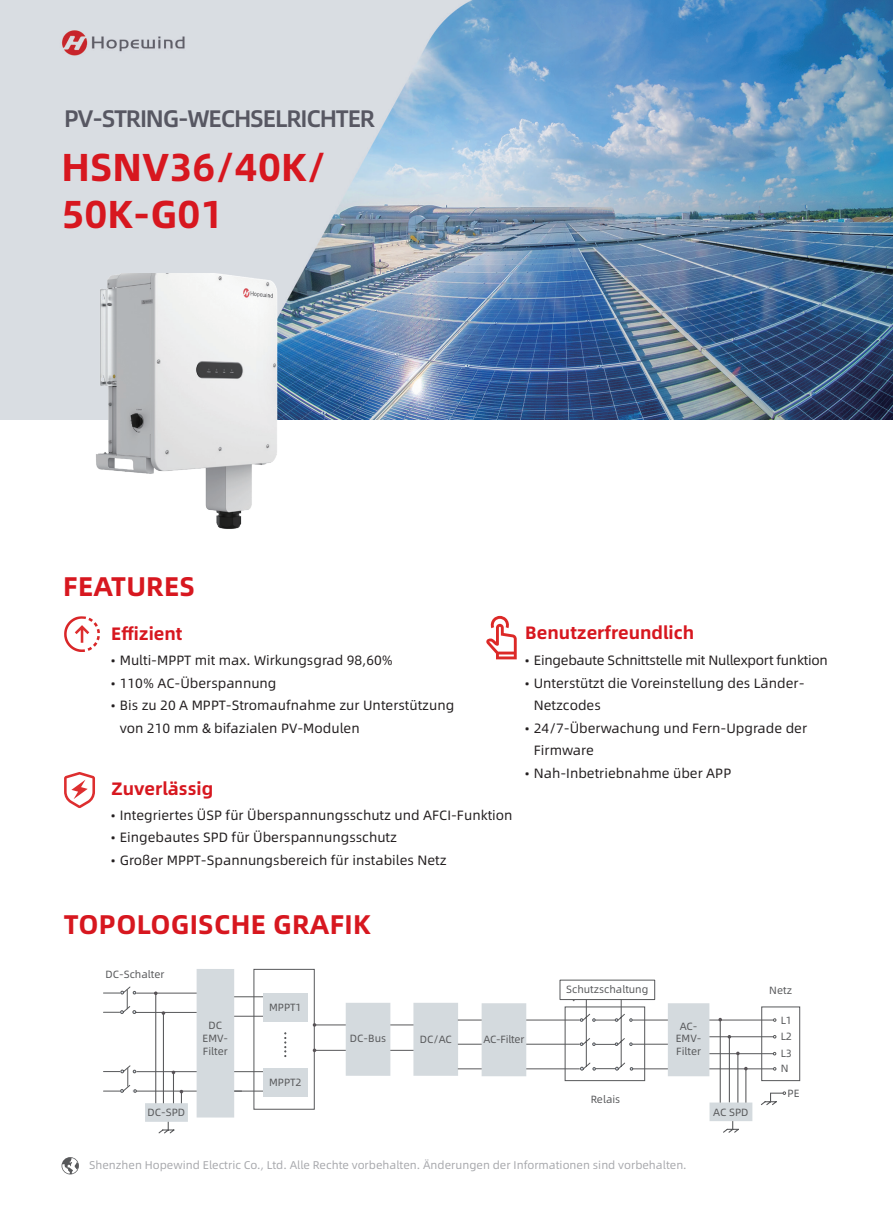
<style>
.page{position:relative;width:893px;height:1212px;background:#fff}
.page>*{position:absolute;margin:0;border:0;box-sizing:border-box;transform-origin:0 0}
.t1{font:700 39px/46.8px "Alibaba Sans";color:#d7171f}
.t2{font:700 27px "Alibaba Sans";letter-spacing:.01em;color:#d7171f}
.t3{font:500 24px "Alibaba Sans";letter-spacing:-.05em;color:#575762}
.t4{font:700 18px "Alibaba Sans";color:#d7171f}
.t5{font:13.5px/22.5px "Alibaba Sans";color:#231f20}
.t6{font:13.5px "Alibaba Sans";letter-spacing:-.02em;color:#231f20}
.t7{font:11.25px "Alibaba Sans";color:#a8a9ad}
.t8{font:10.5px/12.6px "Alibaba Sans";color:#57585a;text-align:center}
.t9{font:10.5px "Alibaba Sans";letter-spacing:-.02em;color:#57585a}
</style>
<div class="page">
<svg style="left:62px;top:1157px;width:17px;height:17px"></svg>
<img style="left:0;top:0;width:892px;height:420px">
<hr style="left:135px;top:1091px;width:107px;height:1px;background:#57585a">
<div style="left:253px;top:969px;width:62px;height:140px;border:1px solid #57585a"></div>
<hr style="left:315px;top:1024px;width:125px;height:1px;background:#57585a">
<hr style="left:315px;top:1050px;width:125px;height:1px;background:#57585a">
<div style="left:413px;top:1003px;width:45px;height:73px;background:#d4dade"></div>
<hr style="left:458px;top:1019px;width:122px;height:1px;background:#57585a">
<hr style="left:458px;top:1044px;width:122px;height:1px;background:#57585a">
<hr style="left:458px;top:1068px;width:122px;height:1px;background:#57585a">
<div style="left:482px;top:1003px;width:44px;height:73px;background:#d4dade"></div>
<hr style="left:632px;top:1019px;width:141px;height:1px;background:#57585a">
<hr style="left:632px;top:1044px;width:71px;height:1px;background:#57585a">
<hr style="left:632px;top:1068px;width:141px;height:1px;background:#57585a">
<div style="left:668px;top:1003px;width:41px;height:73px;background:#d4dade"></div>
<div style="left:565px;top:1006px;width:80px;height:75px;border:1px solid #57585a"></div>
<svg style="left:572px;top:999px;width:61px;height:72px"></svg>
<div style="left:761px;top:1006px;width:39px;height:75px;border:1px solid #57585a"></div>
<hr style="left:720px;top:1019px;width:1px;height:87px;background:#57585a">
<hr style="left:729px;top:1037px;width:1px;height:65px;background:#57585a">
<hr style="left:745px;top:1068px;width:1px;height:38px;background:#57585a">
<svg style="left:723px;top:1121px;width:16px;height:12px"></svg>
<svg style="left:761px;top:1091px;width:25px;height:14px"></svg>
<svg style="left:773px;top:1018px;width:3px;height:4px"></svg>
<hr style="left:234px;top:996px;width:34px;height:1px;background:#57585a">
<hr style="left:234px;top:1016px;width:34px;height:1px;background:#57585a">
<hr style="left:234px;top:1071px;width:35px;height:1px;background:#57585a">
<hr style="left:234px;top:1091px;width:35px;height:1px;background:#57585a">
<hr style="left:136px;top:1071px;width:61px;height:1px;background:#57585a">
<hr style="left:136px;top:993px;width:61px;height:1px;background:#57585a">
<hr style="left:136px;top:1012px;width:61px;height:1px;background:#57585a">
<svg style="left:103px;top:986px;width:33px;height:28px"></svg>
<div style="left:197px;top:969px;width:37px;height:148px;background:#d4dade"></div>
<hr style="left:155px;top:993px;width:1px;height:113px;background:#57585a">
<hr style="left:163px;top:1013px;width:1px;height:93px;background:#57585a">
<hr style="left:173px;top:1072px;width:1px;height:34px;background:#57585a">
<svg style="left:180px;top:1090px;width:3px;height:13px"></svg>
<svg style="left:158px;top:1122px;width:17px;height:12px"></svg>
<div style="left:145px;top:1103px;width:43px;height:19px;background:#d4dade"></div>
<div style="left:346px;top:1003px;width:44px;height:73px;background:#d4dade"></div>
<div style="left:263px;top:993px;width:45px;height:28px;background:#d4dade"></div>
<div style="left:263px;top:1068px;width:45px;height:29px;background:#d4dade"></div>
<svg style="left:284px;top:1032px;width:2px;height:25px"></svg>
<hr style="left:709px;top:1036px;width:64px;height:1px;background:#57585a">
<hr style="left:709px;top:1053px;width:64px;height:1px;background:#57585a">
<hr style="left:737px;top:1053px;width:1px;height:50px;background:#57585a">
<div style="left:709px;top:1102px;width:43px;height:19px;background:#d4dade"></div>
<svg style="left:64px;top:772px;width:31px;height:36px"></svg>
<svg style="left:486px;top:616px;width:30px;height:43px"></svg>
<svg style="left:64px;top:616px;width:36px;height:36px"></svg>
<svg style="left:103px;top:1065px;width:34px;height:28px"></svg>
<img style="left:82px;top:273px;width:226px;height:256px">
<h3 class="t3" style="left:64px;top:100px;width:313px">PV-STRING-WECHSELRICHTER</h3>
<h1 class="t1" style="left:61px;top:142px;width:266px">HSNV36/40K/<br>50K-G01</h1>
<h2 class="t2" style="left:63px;top:565px;width:133px">FEATURES</h2>
<h3 class="t4" style="left:111px;top:619px;width:72px">Effizient</h3>
<p class="t5" style="left:111px;top:648px;width:283px">• Multi-MPPT mit max. Wirkungsgrad 98,60%</p>
<p class="t5" style="left:111px;top:671px;width:167px">• 110% AC-Überspannung</p>
<p class="t5" style="left:120px;top:693px;width:336px;text-indent:-9px">• Bis zu 20 A MPPT-Stromaufnahme zur Unterstützung von 210 mm &amp; bifazialen PV-Modulen</p>
<h3 class="t4" style="left:111px;top:775px;width:104px">Zuverlässig</h3>
<p class="t5" style="left:111px;top:803px;width:403px">• Integriertes ÜSP für Überspannungsschutz und AFCI-Funktion</p>
<p class="t5" style="left:111px;top:825px;width:287px">• Eingebautes SPD für Überspannungsschutz</p>
<p class="t5" style="left:111px;top:848px;width:337px">• Großer MPPT-Spannungsbereich für instabiles Netz</p>
<h3 class="t4" style="left:525px;top:618px;width:170px">Benutzerfreundlich</h3>
<p class="t6" style="left:525px;top:650px;width:304px">• Eingebaute Schnittstelle mit Nullexport funktion</p>
<p class="t5" style="left:534px;top:671px;width:272px;text-indent:-9px">• Unterstützt die Voreinstellung des Länder-<br>Netzcodes</p>
<p class="t5" style="left:534px;top:716px;width:275px;text-indent:-9px">• 24/7-Überwachung und Fern-Upgrade der<br>Firmware</p>
<p class="t5" style="left:525px;top:761px;width:208px">• Nah-Inbetriebnahme über APP</p>
<h2 class="t2" style="left:64px;top:903px;width:308px">TOPOLOGISCHE GRAFIK</h2>
<p class="t8" style="left:106px;top:967px;width:60px">DC-Schalter</p>
<p class="t8" style="left:269px;top:1000px;width:34px">MPPT1</p>
<p class="t8" style="left:566px;top:982px;width:84px">Schutzschaltung</p>
<p class="t8" style="left:769px;top:983px;width:24px">Netz</p>
<p class="t8" style="left:203px;top:1019px;width:27px">DC<br>EMV-<br>Filter</p>
<p class="t8" style="left:350px;top:1032px;width:38px">DC-Bus</p>
<p class="t8" style="left:420px;top:1032px;width:33px">DC/AC</p>
<p class="t9" style="left:483px;top:1031px;width:42px">AC-Filter</p>
<p class="t8" style="left:676px;top:1019px;width:27px">AC-<br>EMV-<br>Filter</p>
<p class="t8" style="left:781px;top:1013px;width:13px">L1</p>
<p class="t8" style="left:781px;top:1030px;width:13px">L2</p>
<p class="t8" style="left:781px;top:1047px;width:13px">L3</p>
<p class="t8" style="left:781px;top:1062px;width:9px">N</p>
<p class="t8" style="left:269px;top:1075px;width:34px">MPPT2</p>
<p class="t8" style="left:591px;top:1092px;width:31px">Relais</p>
<p class="t8" style="left:787px;top:1087px;width:14px">PE</p>
<p class="t8" style="left:147px;top:1105px;width:39px">DC-SPD</p>
<p class="t8" style="left:713px;top:1105px;width:37px">AC SPD</p>
<p class="t7" style="left:89px;top:1156px;width:599px">Shenzhen Hopewind Electric Co., Ltd. Alle Rechte vorbehalten. Änderungen der Informationen sind vorbehalten.</p>
</div>
